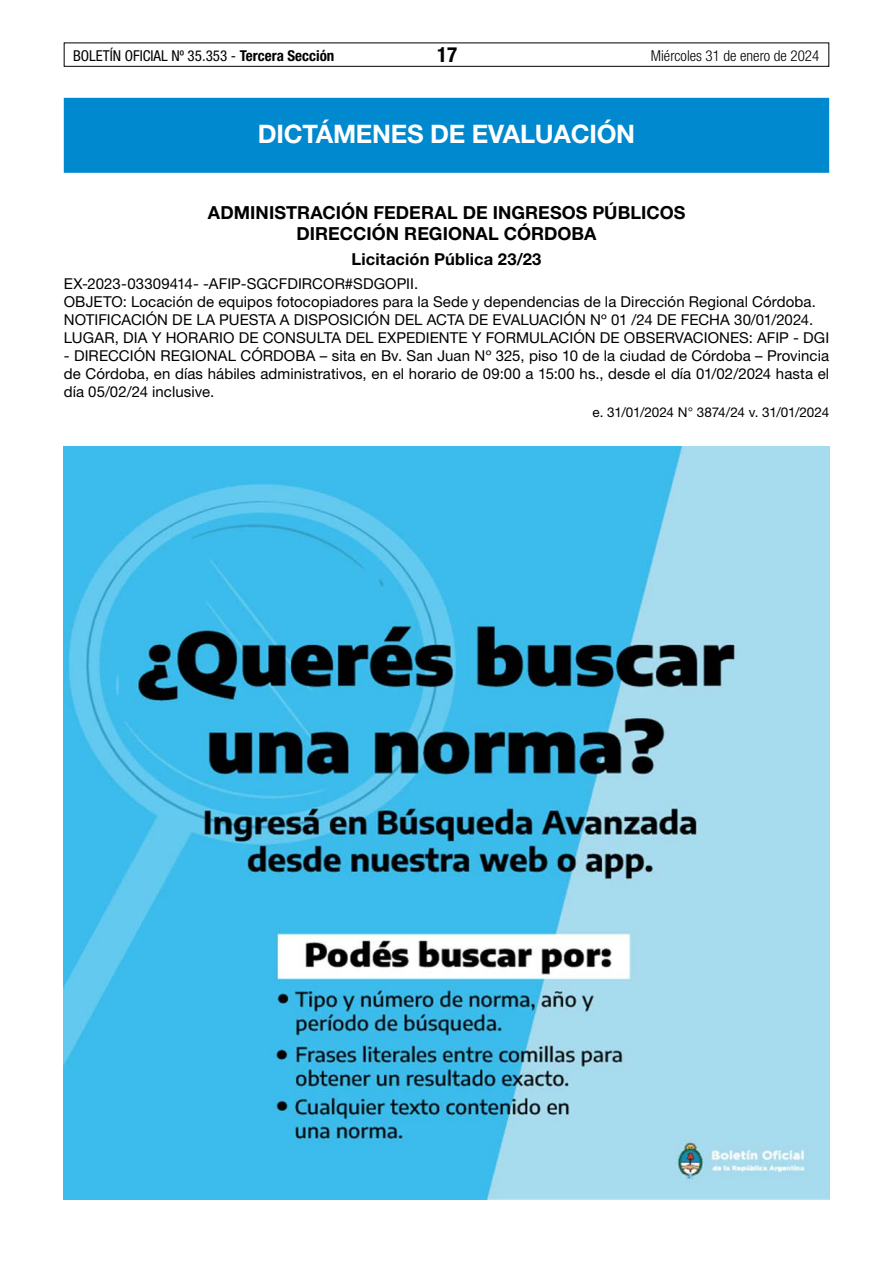
<style>
.page{position:relative;width:893px;height:1263px;background:#fff}
.page>*{position:absolute;margin:0;border:0;box-sizing:border-box;transform-origin:0 0}
.t1{font:700 25.5px "Helvetica Neue LT Std";letter-spacing:-.01em;color:#fff}
.t2{font:700 condensed 21px "Helvetica Neue LT Std";color:#000}
.t3{font:700 18px/21px "Helvetica Neue LT Std";letter-spacing:.005em;color:#000}
.t4{font:700 16.5px "Helvetica Neue LT Std";letter-spacing:.01em;color:#000}
.t5{font:15px/18px "Helvetica Neue LT Std";letter-spacing:.005em;color:#000}
.t6{font:condensed 15px "Helvetica Neue LT Std";color:#000}
.t7{font:300 condensed 15px "Helvetica Neue LT Std";color:#000}
.t8{font:13.5px "Helvetica Neue LT Std";letter-spacing:-.02em;color:#000}
.s1{font-weight:700}
.s2{color:#fff}
</style>
<div class="page">
<div style="left:64px;top:43px;width:765px;height:24px;border:1px solid #000"></div>
<div style="left:64px;top:98px;width:765px;height:75px;background:#0089cf"></div>
<img style="left:64px;top:446px;width:765px;height:753px">
<p class="t6" style="left:73px;top:47px;width:263px">BOLETÍN OFICIAL Nº 35.353 - <span class="s1">Tercera Sección</span></p>
<h2 class="t2" style="left:437px;top:42px;width:22px">17</h2>
<p class="t7" style="left:651px;top:47px;width:170px">Miércoles 31 de enero de 2024</p>
<h1 class="t1" style="left:258px;top:118px;width:379px">DICTÁMENES DE EVALUACIÓN</h1>
<p class="t3" style="left:296px;top:202px;width:403px;text-indent:-88px">ADMINISTRACIÓN FEDERAL DE INGRESOS PÚBLICOS <span class="s2">-<br></span>DIRECCIÓN REGIONAL CÓRDOBA</p>
<p class="t4" style="left:352px;top:249px;width:191px">Licitación Pública 23/23</p>
<p class="t5" style="left:64px;top:275px;width:767px">EX-2023-03309414- -AFIP-SGCFDIRCOR#SDGOPII.<br>OBJETO: Locación de equipos fotocopiadores para la Sede y dependencias de la Dirección Regional Córdoba.<br>NOTIFICACIÓN DE LA PUESTA A DISPOSICIÓN DEL ACTA DE EVALUACIÓN Nº 01 /24 DE FECHA 30/01/2024.<br>LUGAR, DIA Y HORARIO DE CONSULTA DEL EXPEDIENTE Y FORMULACIÓN DE OBSERVACIONES: AFIP - DGI</p>
<p class="t5" style="left:64px;top:347px;width:767px;text-align:justify">- DIRECCIÓN REGIONAL CÓRDOBA – sita en Bv. San Juan Nº 325, piso 10 de la ciudad de Córdoba – Provincia de Córdoba, en días hábiles administrativos, en el horario de 09:00 a 15:00 hs., desde el día 01/02/2024 hasta el día 05/02/24 inclusive.</p>
<p class="t8" style="left:592px;top:404px;width:238px">e. 31/01/2024 N° 3874/24 v. 31/01/2024</p>
</div>
